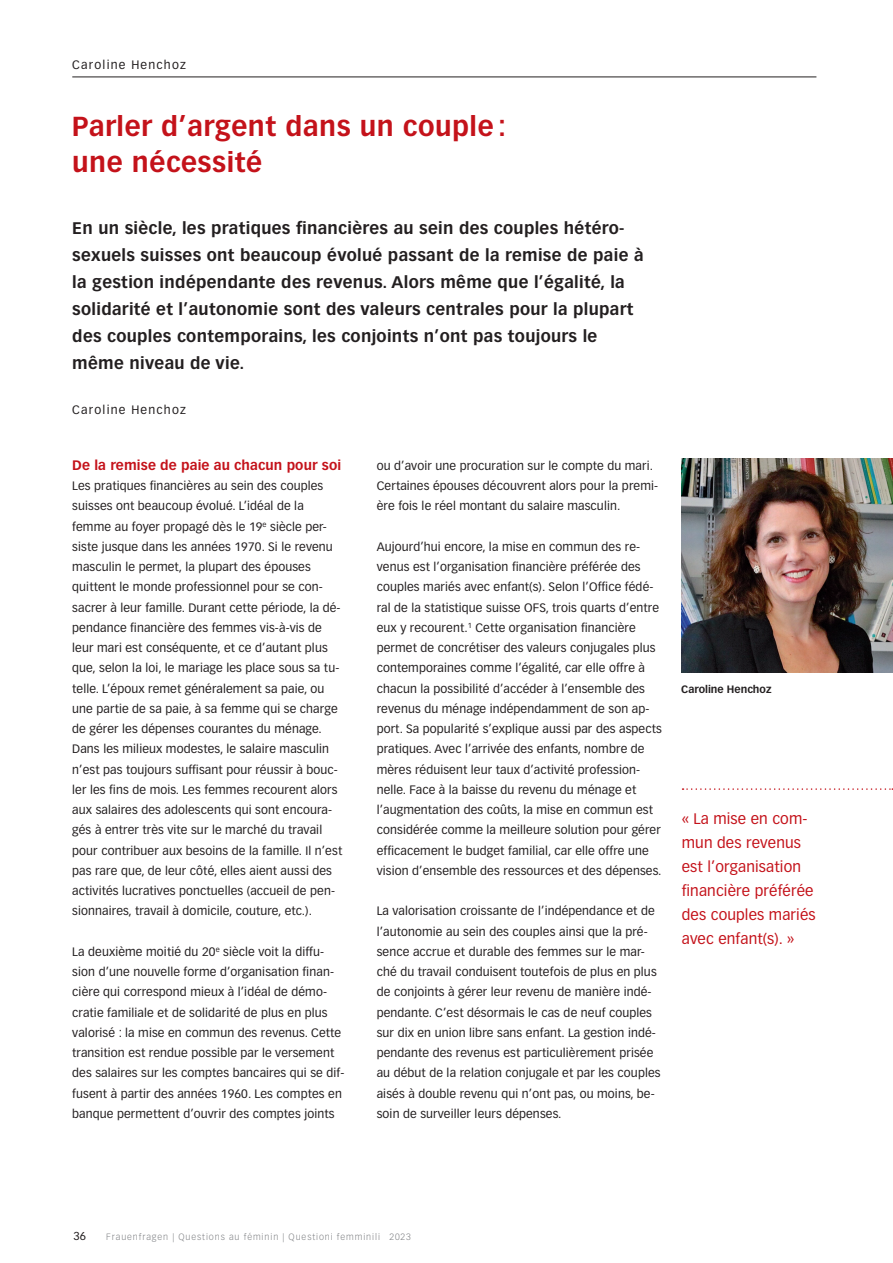
<style>
.page{position:relative;width:893px;height:1263px;background:#fff}
.page>*{position:absolute;margin:0;border:0;box-sizing:border-box;transform-origin:0 0}
.t1{font:700 27px/36px "Vectora LT Pro";letter-spacing:.02em;color:#c4121a}
.t2{font:700 16.5px/27px "Vectora LT Pro";letter-spacing:.02em;color:#231f20}
.t3{font:15px/24px "Vectora LT Pro";letter-spacing:.01em;color:#c4121a}
.t4{font:700 13.5px "Vectora LT Pro";letter-spacing:.01em;color:#c4121a}
.t5{font:12px/20.2px "Vectora LT Pro";letter-spacing:.01em;color:#231f20}
.t6{font:12px "Vectora LT Pro";letter-spacing:.1em;color:#231f20}
.t7{font:11.25px "Vectora LT Pro";color:#231f20}
.t8{font:700 10.5px "Vectora LT Pro";color:#231f20}
.t9{font:300 9px "Vectora LT Pro";letter-spacing:.1em;color:#808285}
</style>
<div class="page">
<hr style="left:72px;top:77px;width:744px;height:1px;background:#231f20">
<img style="left:681px;top:458px;width:212px;height:214px">
<svg style="left:682px;top:788px;width:211px;height:2px"></svg>
<p class="t6" style="left:72px;top:57px;width:115px">Caroline Henchoz</p>
<h1 class="t1" style="left:72px;top:109px;width:435px">Parler d’argent dans un couple : une nécessité</h1>
<p class="t2" style="left:72px;top:214px;width:573px">En un siècle, les pratiques financières au sein des couples hétéro&shy;sexuels suisses ont beaucoup évolué passant de la remise de paie à la gestion indépendante des revenus. Alors même que l’égalité, la solidarité et l’autonomie sont des valeurs centrales pour la plupart des couples contemporains, les conjoints n’ont pas toujours le même niveau de vie.</p>
<p class="t6" style="left:72px;top:402px;width:115px">Caroline Henchoz</p>
<p class="t4" style="left:72px;top:457px;width:270px">De la remise de paie au chacun pour soi</p>
<p class="t5" style="left:72px;top:476px;width:271px">Les pratiques financières au sein des couples suisses ont beaucoup évolué. L’idéal de la femme au foyer propagé dès le 19<sup>e</sup> siècle per&shy;siste jusque dans les années 1970. Si le revenu masculin le permet, la plupart des épouses quittent le monde professionnel pour se con&shy;sacrer à leur famille. Durant cette période, la dé&shy;pendance financière des femmes vis-à-vis de leur mari est conséquente, et ce d’autant plus que, selon la loi, le mariage les place sous sa tu&shy;telle. L’époux remet généralement sa paie, ou une partie de sa paie, à sa femme qui se charge de gérer les dépenses courantes du ménage.<br>Dans les milieux modestes, le salaire masculin n’est pas toujours suffisant pour réussir à bouc&shy;ler les fins de mois. Les femmes recourent alors aux salaires des adolescents qui sont encoura&shy;gés à entrer très vite sur le marché du travail pour contribuer aux besoins de la famille. Il n’est pas rare que, de leur côté, elles aient aussi des activités lucratives ponctuelles (accueil de pen&shy;sionnaires, travail à domicile, couture, etc.).</p>
<p class="t5" style="left:72px;top:941px;width:274px">La deuxième moitié du 20<sup>e</sup> siècle voit la diffu&shy;sion d’une nouvelle forme d’organisation finan&shy;cière qui correspond mieux à l’idéal de démo&shy;cratie familiale et de solidarité de plus en plus valorisé : la mise en commun des revenus. Cette transition est rendue possible par le versement des salaires sur les comptes bancaires qui se dif&shy;fusent à partir des années 1960. Les comptes en banque permettent d’ouvrir des comptes joints</p>
<p class="t5" style="left:377px;top:455px;width:283px">ou d’avoir une procuration sur le compte du mari.<br>Certaines épouses découvrent alors pour la premi&shy;ère fois le réel montant du salaire masculin.</p>
<p class="t5" style="left:377px;top:536px;width:287px">Aujourd’hui encore, la mise en commun des re&shy;venus est l’organisation financière préférée des couples mariés avec enfant(s). Selon l’Office fédé&shy;ral de la statistique suisse OFS, trois quarts d’entre eux y recourent.<sup>1</sup> Cette organisation financière permet de concrétiser des valeurs conjugales plus contemporaines comme l’égalité, car elle offre à chacun la possibilité d’accéder à l’ensemble des revenus du ménage indépendamment de son ap&shy;port. Sa popularité s’explique aussi par des aspects pratiques. Avec l’arrivée des enfants, nombre de mères réduisent leur taux d’activité profession&shy;nelle. Face à la baisse du revenu du ménage et l’augmentation des coûts, la mise en commun est considérée comme la meilleure solution pour gérer efficacement le budget familial, car elle offre une vision d’ensemble des ressources et des dépenses.</p>
<p class="t5" style="left:377px;top:901px;width:285px">La valorisation croissante de l’indépendance et de l’autonomie au sein des couples ainsi que la pré&shy;sence accrue et durable des femmes sur le mar&shy;ché du travail conduisent toutefois de plus en plus de conjoints à gérer leur revenu de manière indé&shy;pendante. C’est désormais le cas de neuf couples sur dix en union libre sans enfant. La gestion indé&shy;pendante des revenus est particulièrement prisée au début de la relation conjugale et par les couples aisés à double revenu qui n’ont pas, ou moins, be&shy;soin de surveiller leurs dépenses.</p>
<p class="t8" style="left:681px;top:682px;width:92px">Caroline Henchoz</p>
<p class="t3" style="left:682px;top:806px;width:135px">« La mise en com&shy;mun des revenus est l’organisation financière préférée des couples mariés avec enfant(s). »</p>
<p class="t7" style="left:73px;top:1229px;width:14px">36</p>
<p class="t9" style="left:106px;top:1231px;width:306px">Frauenfragen | Questions au féminin | Questioni femminili 2023</p>
</div>
